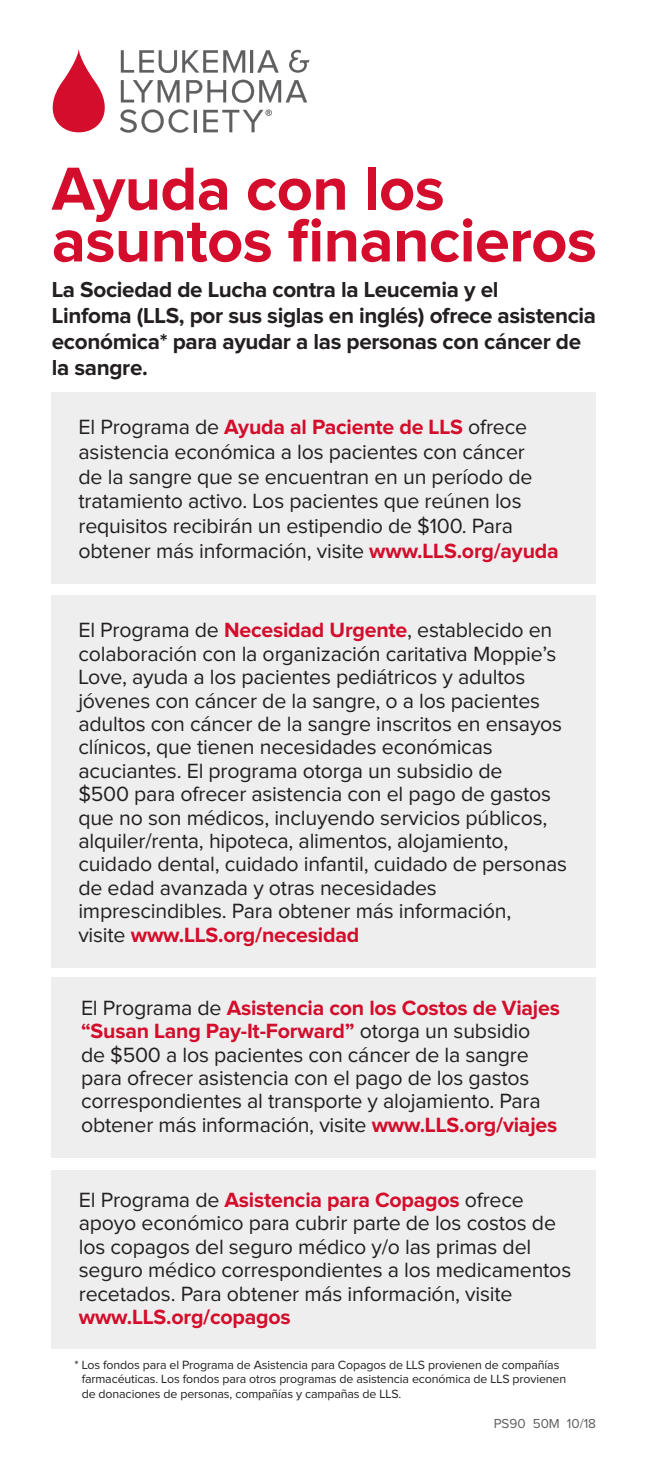
<style>
.page{position:relative;width:648px;height:1458px;background:#fff}
.page>*{position:absolute;margin:0;border:0;box-sizing:border-box;transform-origin:0 0}
.t1{font:700 63px/51.8px "Proxima Nova";letter-spacing:-.01em;color:#d30d2b}
.t2{font:700 22.5px/25.9px "Proxima Nova";letter-spacing:-.015em;color:#231f20}
.t3{font:21.38px/23.4px "Proxima Nova";letter-spacing:-.01em;color:#231f20}
.t4{font:13.5px "Proxima Nova";color:#5f5f62}
.t5{font:12.38px/14.6px "Proxima Nova";letter-spacing:-.01em;color:#231f20}
.s1{font-weight:700;color:#d30d2b}
</style>
<div class="page">
<div style="left:52px;top:1170px;width:544px;height:178px;background:#eeeeef"></div>
<div style="left:52px;top:977px;width:544px;height:181px;background:#eeeeef"></div>
<div style="left:52px;top:595px;width:544px;height:372px;background:#eeeeef"></div>
<div style="left:52px;top:392px;width:544px;height:191px;background:#eeeeef"></div>
<svg style="left:53px;top:49px;width:257px;height:84px"></svg>
<p class="t1" style="left:52px;top:166px;width:547px">Ayuda con los asuntos financieros</p>
<p class="t2" style="left:52px;top:278px;width:546px">La Sociedad de Lucha contra la Leucemia y el<br>Linfoma (LLS, por sus siglas en inglés) ofrece asistencia económica* para ayudar a las personas con cáncer de la sangre.</p>
<p class="t3" style="left:79px;top:416px;width:482px;line-height:24.8px">El Programa de <span class="s1">Ayuda al Paciente de LLS</span> ofrece asistencia económica a los pacientes con cáncer<br>de la sangre que se encuentran en un período de tratamiento activo. Los pacientes que reúnen los requisitos recibirán un estipendio de $100. Para obtener más información, visite <span class="s1">www.LLS.org/ayuda</span></p>
<p class="t3" style="left:78px;top:619px;width:490px">El Programa de <span class="s1">Necesidad Urgente</span>, establecido en colaboración con la organización caritativa Moppie’s Love, ayuda a los pacientes pediátricos y adultos jóvenes con cáncer de la sangre, o a los pacientes adultos con cáncer de la sangre inscritos en ensayos clínicos, que tienen necesidades económicas acuciantes. El programa otorga un subsidio de<br>$500 para ofrecer asistencia con el pago de gastos que no son médicos, incluyendo servicios públicos, alquiler/renta, hipoteca, alimentos, alojamiento, cuidado dental, cuidado infantil, cuidado de personas de edad avanzada y otras necesidades imprescindibles. Para obtener más información,<br>visite <span class="s1">www.LLS.org/necesidad</span></p>
<p class="t3" style="left:81px;top:997px;width:480px">El Programa de <span class="s1">Asistencia con los Costos de Viajes “Susan Lang Pay-It-Forward”</span> otorga un subsidio<br>de $500 a los pacientes con cáncer de la sangre para ofrecer asistencia con el pago de los gastos correspondientes al transporte y alojamiento. Para obtener más información, visite <span class="s1">www.LLS.org/viajes</span></p>
<p class="t3" style="left:79px;top:1189px;width:494px">El Programa de <span class="s1">Asistencia para Copagos</span> ofrece apoyo económico para cubrir parte de los costos de los copagos del seguro médico y/o las primas del seguro médico correspondientes a los medicamentos recetados. Para obtener más información, visite <span class="s1">www.LLS.org/copagos</span></p>
<p class="t5" style="left:82px;top:1358px;width:486px;text-indent:-7px">* Los fondos para el Programa de Asistencia para Copagos de LLS provienen de compañías farmacéuticas. Los fondos para otros programas de asistencia económica de LLS provienen de donaciones de personas, compañías y campañas de LLS.</p>
<p class="t4" style="left:494px;top:1417px;width:104px">PS90 50M 10/18</p>
</div>
